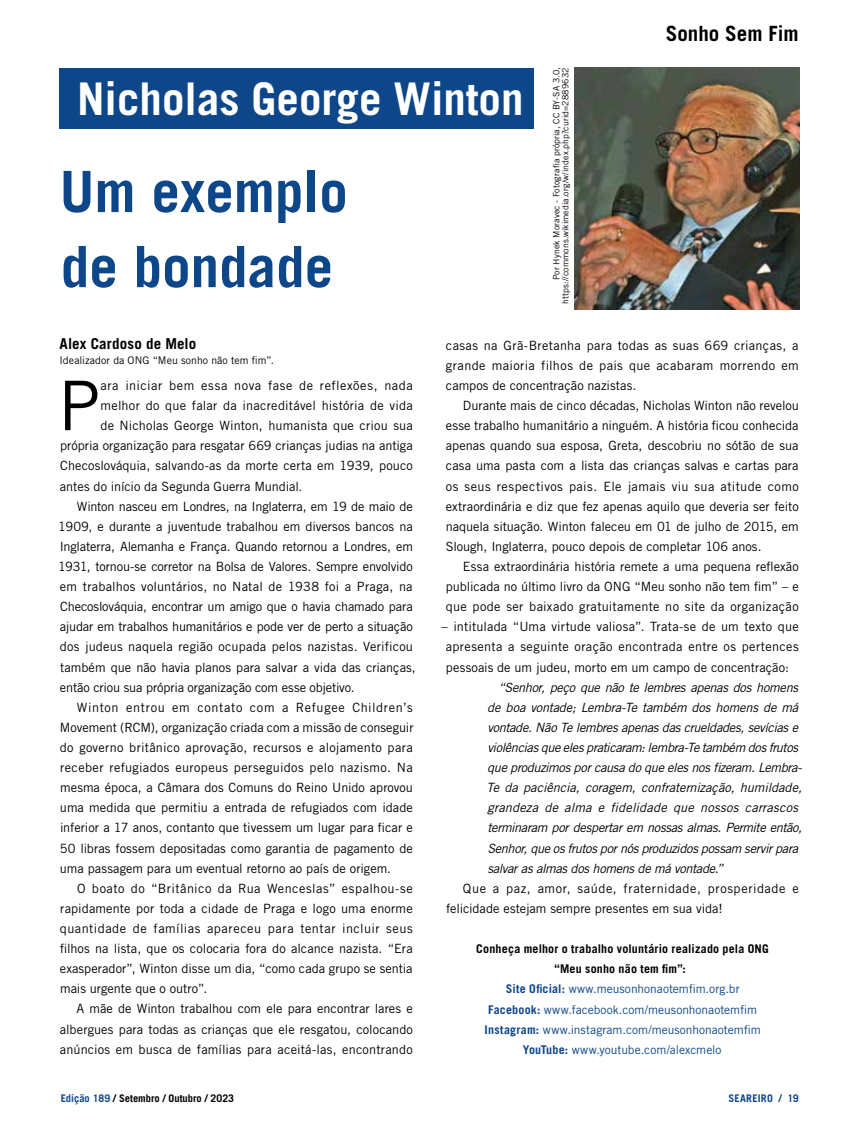
<style>
.page{position:relative;width:859px;height:1132px;background:#fff}
.page>*{position:absolute;margin:0;border:0;box-sizing:border-box;transform-origin:0 0}
.t1{font:68.4px "Trade Gothic LT Std";color:#000}
.t2{font:700 57px/75px "Trade Gothic LT Std";color:#0d4689}
.t3{font:700 45px "Trade Gothic LT Std";color:#fff}
.t4{font:700 21px "Trade Gothic LT Std";color:#000}
.t5{font:700 15px "Trade Gothic LT Std";letter-spacing:.01em;color:#000}
.t6{font:12.75px/20.1px "Trade Gothic LT Std";letter-spacing:.005em;color:#000;text-align:justify}
.t7{font:italic 12.75px/20.1px "Trade Gothic LT Std";letter-spacing:-.02em;color:#000}
.t8{font:12.75px "Trade Gothic LT Std";letter-spacing:-.015em;color:#000}
.t9{font:12.75px "Trade Gothic LT Std";letter-spacing:.04em;color:#000}
.t10{font:12.75px "Trade Gothic LT Std";letter-spacing:.025em;color:#000}
.t11{font:12.75px "Trade Gothic LT Std";letter-spacing:.035em;color:#000}
.t12{font:12.75px "Trade Gothic LT Std";letter-spacing:.05em;color:#000}
.t13{font:12px/20.1px "Trade Gothic LT Std";color:#0d4689;text-align:center}
.t14{font:10.5px "Trade Gothic LT Std";letter-spacing:.005em;color:#000}
.t15{font:700 10.5px "Trade Gothic LT Std";color:#000}
.t16{font:700 10.5px "Trade Gothic LT Std";letter-spacing:.02em;color:#0d4689}
.t17{font:8.7px/9px "Trade Gothic LT Std";letter-spacing:.01em;color:#000;text-align:right}
.s1{font-weight:700;color:#000}
.s2{font-weight:700}
.s3{color:#0d4689}
</style>
<div class="page">
<div style="left:60px;top:68px;width:474px;height:60px;background:#0d4689"></div>
<img style="left:574px;top:67px;width:225px;height:242px">
<h3 class="t3" style="left:77px;top:71px;width:448px">Nicholas George Winton</h3>
<h2 class="t2" style="left:60px;top:153px;width:290px">Um exemplo de bondade</h2>
<p class="t17" style="left:552px;top:304px;width:238px;rotate:-90deg">Por Hynek Moravec - Fotografia própria, CC BY-SA 3.0, https://commons.wikimedia.org/w/index.php?curid=2889632</p>
<h3 class="t4" style="left:666px;top:20px;width:135px">Sonho Sem Fim</h3>
<p class="t5" style="left:60px;top:335px;width:138px">Alex Cardoso de Melo</p>
<p class="t14" style="left:60px;top:354px;width:216px">Idealizador da ONG “Meu sonho não tem fim”.</p>
<h1 class="t1" style="left:58px;top:364px;width:43px">P</h1>
<p class="t9" style="left:100px;top:377px;width:314px">ara iniciar bem essa nova fase de reflexões, nada</p>
<p class="t6" style="left:101px;top:395px;width:314px">melhor do que falar da inacreditável história de vida</p>
<p class="t6" style="left:100px;top:415px;width:314px">de Nicholas George Winton, humanista que criou sua</p>
<p class="t6" style="left:60px;top:435px;width:354px">própria organização para resgatar 669 crianças judias na antiga</p>
<p class="t6" style="left:60px;top:455px;width:354px">Checoslováquia, salvando-as da morte certa em 1939, pouco</p>
<p class="t6" style="left:60px;top:475px;width:244px">antes do início da Segunda Guerra Mundial.</p>
<p class="t8" style="left:77px;top:498px;width:337px">Winton nasceu em Londres, na Inglaterra, em 19 de maio de</p>
<p class="t6" style="left:58px;top:516px;width:356px">1909, e durante a juventude trabalhou em diversos bancos na</p>
<p class="t6" style="left:60px;top:536px;width:355px">Inglaterra, Alemanha e França. Quando retornou a Londres, em</p>
<p class="t8" style="left:58px;top:558px;width:356px">1931, tornou-se corretor na Bolsa de Valores. Sempre envolvido</p>
<p class="t6" style="left:60px;top:576px;width:354px">em trabalhos voluntários, no Natal de 1938 foi a Praga, na</p>
<p class="t8" style="left:60px;top:598px;width:354px">Checoslováquia, encontrar um amigo que o havia chamado para</p>
<p class="t8" style="left:60px;top:619px;width:354px">ajudar em trabalhos humanitários e pode ver de perto a situação</p>
<p class="t6" style="left:60px;top:636px;width:355px">dos judeus naquela região ocupada pelos nazistas. Verificou</p>
<p class="t6" style="left:60px;top:656px;width:357px">também que não havia planos para salvar a vida das crianças,</p>
<p class="t6" style="left:60px;top:676px;width:296px">então criou sua própria organização com esse objetivo.</p>
<p class="t12" style="left:77px;top:699px;width:337px">Winton entrou em contato com a Refugee Children’s</p>
<p class="t6" style="left:60px;top:716px;width:355px">Movement (RCM), organização criada com a missão de conseguir</p>
<p class="t6" style="left:60px;top:737px;width:354px">do governo britânico aprovação, recursos e alojamento para</p>
<p class="t10" style="left:60px;top:759px;width:354px">receber refugiados europeus perseguidos pelo nazismo. Na</p>
<p class="t6" style="left:60px;top:777px;width:354px">mesma época, a Câmara dos Comuns do Reino Unido aprovou</p>
<p class="t6" style="left:60px;top:797px;width:354px">uma medida que permitiu a entrada de refugiados com idade</p>
<p class="t6" style="left:60px;top:817px;width:354px">inferior a 17 anos, contanto que tivessem um lugar para ficar e</p>
<p class="t6" style="left:60px;top:837px;width:354px">50 libras fossem depositadas como garantia de pagamento de</p>
<p class="t6" style="left:60px;top:857px;width:333px">uma passagem para um eventual retorno ao país de origem.</p>
<p class="t11" style="left:77px;top:880px;width:337px">O boato do “Britânico da Rua Wenceslas” espalhou-se</p>
<p class="t6" style="left:60px;top:897px;width:354px">rapidamente por toda a cidade de Praga e logo uma enorme</p>
<p class="t9" style="left:60px;top:920px;width:354px">quantidade de famílias apareceu para tentar incluir seus</p>
<p class="t6" style="left:60px;top:938px;width:354px">filhos na lista, que os colocaria fora do alcance nazista. “Era</p>
<p class="t6" style="left:60px;top:958px;width:354px">exasperador”, Winton disse um dia, “como cada grupo se sentia</p>
<p class="t6" style="left:60px;top:978px;width:149px">mais urgente que o outro”.</p>
<p class="t6" style="left:77px;top:998px;width:338px">A mãe de Winton trabalhou com ele para encontrar lares e</p>
<p class="t6" style="left:60px;top:1018px;width:354px">albergues para todas as crianças que ele resgatou, colocando</p>
<p class="t6" style="left:60px;top:1038px;width:354px">anúncios em busca de famílias para aceitá-las, encontrando</p>
<p class="t6" style="left:446px;top:335px;width:354px">casas na Grã-Bretanha para todas as suas 669 crianças, a grande maioria filhos de pais que acabaram morrendo em campos de concentração nazistas.</p>
<p class="t6" style="left:446px;top:395px;width:355px;text-indent:17px">Durante mais de cinco décadas, Nicholas Winton não revelou esse trabalho humanitário a ninguém. A história ficou conhecida apenas quando sua esposa, Greta, descobriu no sótão de sua casa uma pasta com a lista das crianças salvas e cartas para os seus respectivos pais. Ele jamais viu sua atitude como extraordinária e diz que fez apenas aquilo que deveria ser feito naquela situação. Winton faleceu em 01 de julho de 2015, em Slough, Inglaterra, pouco depois de completar 106 anos.</p>
<p class="t6" style="left:446px;top:556px;width:354px;text-indent:17px">Essa extraordinária história remete a uma pequena reflexão publicada no último livro da ONG “Meu sonho não tem fim” – e que pode ser baixado gratuitamente no site da organização</p>
<p class="t6" style="left:441px;top:616px;width:359px;text-align:center">– intitulada “Uma virtude valiosa”. Trata-se de um texto que apresenta a seguinte oração encontrada entre os pertences pessoais de um judeu, morto em um campo de concentração:</p>
<p class="t7" style="left:486px;top:677px;width:317px;text-indent:12px">“Senhor, peço que não te lembres apenas dos homens de boa vontade; Lembra-Te também dos homens de má vontade. Não Te lembres apenas das crueldades, sevícias e violências que eles praticaram: lembra-Te também dos frutos que produzimos por causa do que eles nos fizeram. Lembra-Te da paciência, coragem, confraternização, humildade, grandeza de alma e fidelidade que nossos carrascos terminaram por despertar em nossas almas. Permite então, Senhor, que os frutos por nós produzidos possam servir para salvar as almas dos homens de má vontade.”</p>
<p class="t6" style="left:446px;top:877px;width:354px;text-indent:17px">Que a paz, amor, saúde, fraternidade, prosperidade e felicidade estejam sempre presentes em sua vida!</p>
<p class="t13" style="left:476px;top:938px;width:294px"><span class="s1">Conheça melhor o trabalho voluntário realizado pela ONG “Meu sonho não tem fim”:<br></span><span class="s2">Site Oficial:</span> www.meusonhonaotemfim.org.br<br><span class="s2">Facebook:</span> www.facebook.com/meusonhonaotemfim <span class="s2">Instagram:</span> www.instagram.com/meusonhonaotemfim <span class="s2">YouTube:</span> www.youtube.com/alexcmelo</p>
<p class="t15" style="left:61px;top:1091px;width:175px"><span class="s3">Edição 189</span> / Setembro / Outubro / 2023</p>
<p class="t16" style="left:728px;top:1091px;width:72px">SEAREIRO / 19</p>
</div>
